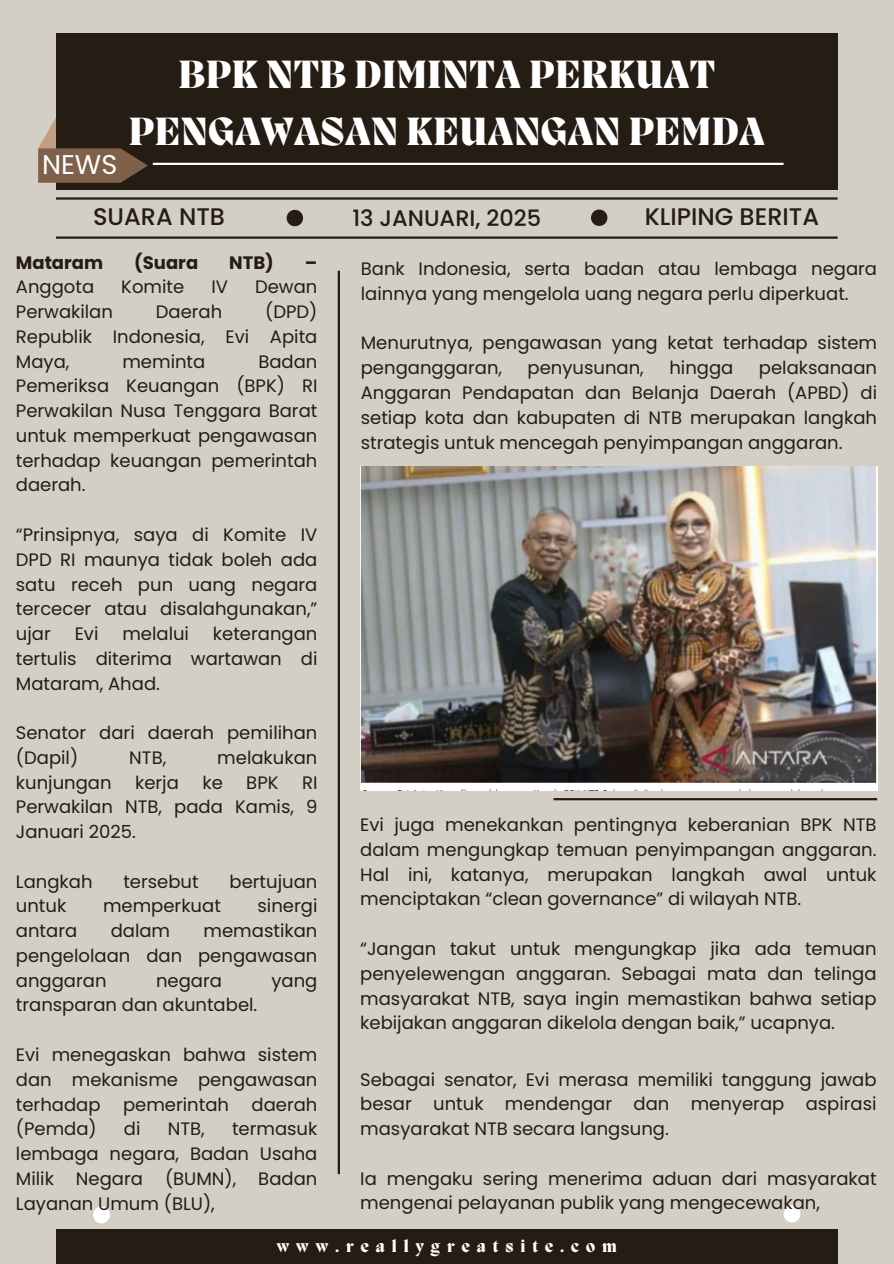
<style>
.page{position:relative;width:894px;height:1264px;background:#fff}
.page>*{position:absolute;margin:0;border:0;box-sizing:border-box;transform-origin:0 0}
.t1{font:800 40.5px/56.2px "Migra";color:#fff;text-align:center}
.t2{font:27px "Poppins";color:#fff}
.t3{font:500 24px "Poppins";color:#251c14}
.t4{font:500 22.5px "Poppins";color:#251c14}
.t5{font:18px/24.8px "Poppins";color:#251c14;text-align:justify}
.t6{font:700 18px "Poppins";color:#251c14}
.t7{font:800 16.5px "Migra";letter-spacing:.42em;color:#fff}
</style>
<div class="page">
<div style="left:0;top:0;width:893px;height:1263px;background:#d3cfc5"></div>
<div style="left:56px;top:33px;width:781px;height:157px;background:#251c14"></div>
<svg style="left:38px;top:118px;width:110px;height:65px"></svg>
<hr style="left:56px;top:197px;width:781px;height:3px;background:#251c14">
<hr style="left:56px;top:236px;width:781px;height:3px;background:#251c14">
<hr style="left:337px;top:271px;width:3px;height:903px;background:#251c14">
<img style="left:361px;top:466px;width:516px;height:324px">
<div style="left:56px;top:1229px;width:781px;height:34px;background:#251c14"></div>
<svg style="left:286px;top:210px;width:17px;height:16px"></svg>
<svg style="left:591px;top:209px;width:16px;height:17px"></svg>
<svg style="left:93px;top:1206px;width:17px;height:17px"></svg>
<svg style="left:783px;top:1205px;width:17px;height:17px"></svg>
<hr style="left:153px;top:163px;width:630px;height:2px;background:#fff">
<hr style="left:553px;top:798px;width:323px;height:2px;background:#251c14">
<p class="t2" style="left:42px;top:146px;width:77px">NEWS</p>
<h1 class="t1" style="left:128px;top:50px;width:637px">BPK NTB DIMINTA PERKUAT<br>PENGAWASAN KEUANGAN PEMDA</h1>
<p class="t3" style="left:93px;top:200px;width:133px">SUARA NTB</p>
<p class="t4" style="left:352px;top:202px;width:190px">13 JANUARI, 2025</p>
<p class="t3" style="left:644px;top:200px;width:176px">KLIPING BERITA</p>
<h3 class="t6" style="left:16px;top:250px;width:89px">Mataram</h3>
<h3 class="t6" style="left:134px;top:250px;width:65px">(Suara</h3>
<h3 class="t6" style="left:229px;top:250px;width:46px">NTB)</h3>
<h3 class="t6" style="left:305px;top:250px;width:14px">–</h3>
<h3 class="t5" style="left:16px;top:275px;width:80px">Anggota</h3>
<h3 class="t5" style="left:121px;top:275px;width:64px">Komite</h3>
<h3 class="t5" style="left:211px;top:275px;width:18px">IV</h3>
<h3 class="t5" style="left:255px;top:275px;width:64px">Dewan</h3>
<h3 class="t5" style="left:16px;top:299px;width:99px">Perwakilan</h3>
<h3 class="t5" style="left:156px;top:299px;width:68px">Daerah</h3>
<h3 class="t5" style="left:16px;top:299px;width:303px;text-indent:249px">(DPD)<br>Republik Indonesia, Evi Apita Maya,</h3>
<h3 class="t5" style="left:122px;top:349px;width:84px">meminta</h3>
<h3 class="t5" style="left:16px;top:349px;width:303px;text-indent:242px">Badan Pemeriksa Keuangan (BPK) RI Perwakilan Nusa Tenggara Barat untuk memperkuat pengawasan terhadap keuangan pemerintah daerah.</h3>
<p class="t5" style="left:16px;top:522px;width:303px">“Prinsipnya, saya di Komite IV DPD RI maunya tidak boleh ada satu receh pun uang negara tercecer atau disalahgunakan,” ujar</p>
<p class="t5" style="left:75px;top:621px;width:25px">Evi</p>
<p class="t5" style="left:122px;top:621px;width:68px">melalui</p>
<p class="t5" style="left:16px;top:621px;width:303px;text-indent:197px">keterangan tertulis diterima wartawan di Mataram, Ahad.</p>
<h3 class="t5" style="left:16px;top:720px;width:303px">Senator dari daerah pemilihan (Dapil)</h3>
<h3 class="t5" style="left:129px;top:745px;width:38px">NTB,</h3>
<h3 class="t5" style="left:217px;top:745px;width:102px">melakukan</h3>
<h3 class="t5" style="left:16px;top:770px;width:97px">kunjungan</h3>
<h3 class="t5" style="left:135px;top:770px;width:45px">kerja</h3>
<h3 class="t5" style="left:202px;top:770px;width:22px">ke</h3>
<h3 class="t5" style="left:246px;top:770px;width:34px">BPK</h3>
<h3 class="t5" style="left:16px;top:770px;width:303px;text-indent:286px">RI Perwakilan NTB, pada Kamis, 9<br>Januari 2025.</h3>
<h3 class="t5" style="left:16px;top:869px;width:78px">Langkah</h3>
<h3 class="t5" style="left:123px;top:869px;width:77px">tersebut</h3>
<h3 class="t5" style="left:229px;top:869px;width:89px">bertujuan</h3>
<h3 class="t5" style="left:16px;top:893px;width:52px">untuk</h3>
<h3 class="t5" style="left:103px;top:893px;width:119px">memperkuat</h3>
<h3 class="t5" style="left:257px;top:893px;width:61px">sinergi</h3>
<h3 class="t5" style="left:16px;top:918px;width:63px">antara</h3>
<h3 class="t5" style="left:111px;top:918px;width:61px">dalam</h3>
<h3 class="t5" style="left:16px;top:918px;width:303px;text-indent:188px">memastikan pengelolaan dan pengawasan anggaran</h3>
<h3 class="t5" style="left:156px;top:968px;width:67px">negara</h3>
<h3 class="t5" style="left:271px;top:968px;width:47px">yang</h3>
<h3 class="t5" style="left:16px;top:992px;width:243px">transparan dan akuntabel.</h3>
<p class="t5" style="left:16px;top:1042px;width:303px">Evi menegaskan bahwa sistem dan mekanisme pengawasan terhadap pemerintah daerah (Pemda)</p>
<p class="t5" style="left:124px;top:1116px;width:18px">di</p>
<p class="t5" style="left:168px;top:1116px;width:38px">NTB,</p>
<p class="t5" style="left:16px;top:1116px;width:303px;text-indent:216px">termasuk lembaga negara, Badan Usaha Milik Negara (BUMN), Badan Layanan Umum (BLU),</p>
<h2 class="t5" style="left:361px;top:256px;width:517px">Bank Indonesia, serta badan atau lembaga negara lainnya yang mengelola uang negara perlu diperkuat.</h2>
<p class="t5" style="left:361px;top:331px;width:517px">Menurutnya, pengawasan yang ketat terhadap sistem penganggaran,</p>
<p class="t5" style="left:527px;top:355px;width:118px">penyusunan,</p>
<p class="t5" style="left:669px;top:355px;width:65px">hingga</p>
<p class="t5" style="left:361px;top:355px;width:517px;text-indent:398px">pelaksanaan Anggaran Pendapatan dan Belanja Daerah (APBD) di setiap kota dan kabupaten di NTB merupakan langkah strategis untuk mencegah penyimpangan anggaran.</p>
<p class="t5" style="left:360px;top:812px;width:517px">Evi juga menekankan pentingnya keberanian BPK NTB dalam mengungkap temuan penyimpangan anggaran.<br>Hal ini, katanya, merupakan langkah awal untuk menciptakan “clean governance” di wilayah NTB.</p>
<p class="t5" style="left:360px;top:936px;width:517px">“Jangan takut untuk mengungkap jika ada temuan penyelewengan anggaran. Sebagai mata dan telinga masyarakat NTB, saya ingin memastikan bahwa setiap kebijakan anggaran dikelola dengan baik,” ucapnya.</p>
<p class="t5" style="left:360px;top:1066px;width:517px">Sebagai senator, Evi merasa memiliki tanggung jawab besar untuk mendengar dan menyerap aspirasi masyarakat NTB secara langsung.</p>
<p class="t5" style="left:360px;top:1165px;width:517px">Ia mengaku sering menerima aduan dari masyarakat mengenai pelayanan publik yang mengecewakan,</p>
<p class="t7" style="left:277px;top:1238px;width:341px">www.reallygreatsite.com</p>
</div>
